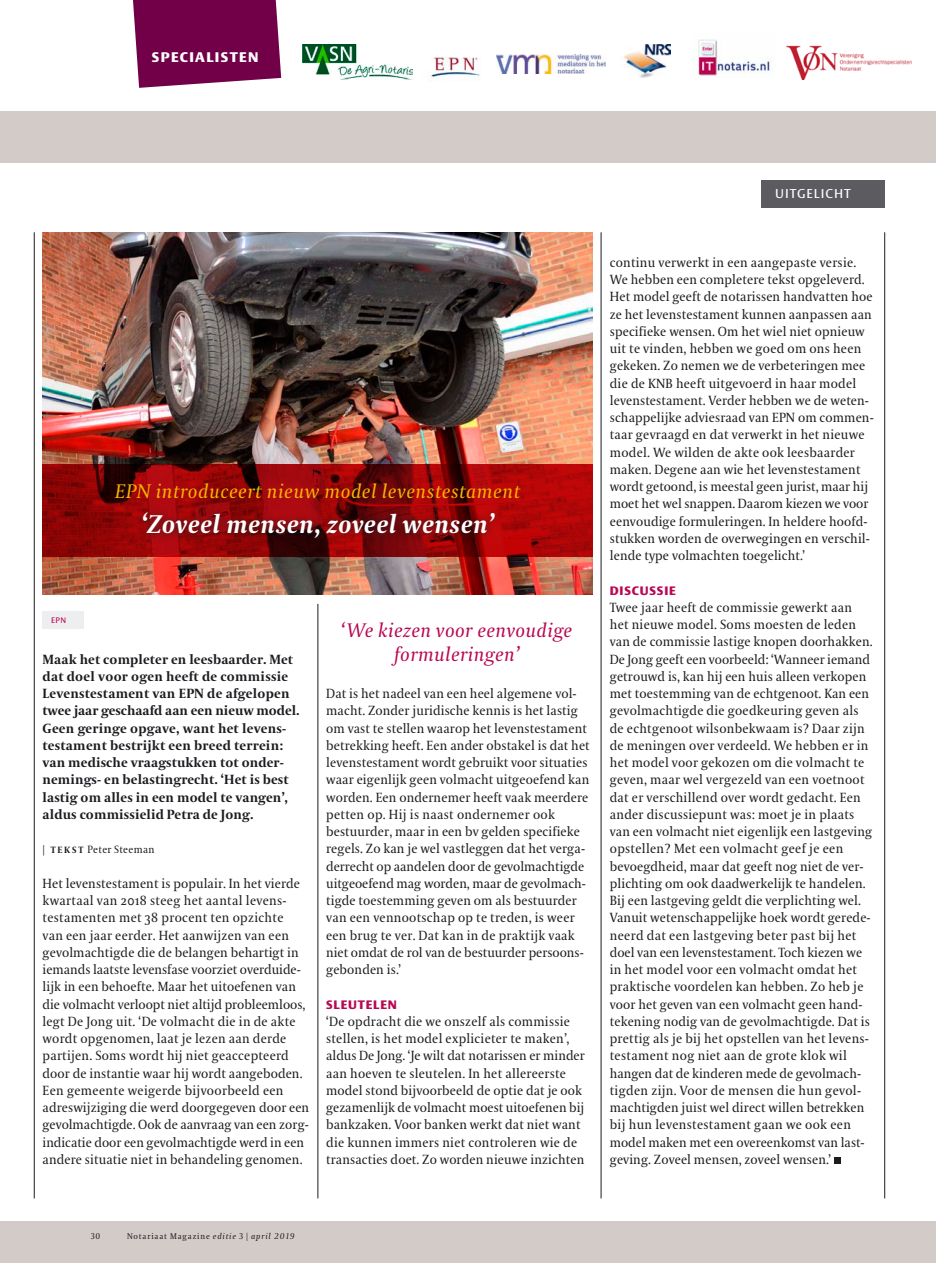
<style>
.page{position:relative;width:936px;height:1263px;background:#fff}
.page>*{position:absolute;margin:0;border:0;box-sizing:border-box;transform-origin:0 0}
.t1{font:italic 700 25.5px "VPRO Coranto";letter-spacing:.02em;color:#fff}
.t2{font:italic 19.5px "VPRO Coranto";letter-spacing:.03em;color:#f9b400}
.t3{font:italic 19.5px/24px "VPRO Coranto";letter-spacing:.02em;color:#b90852;text-align:center}
.t4{font:700 13.65px "VPRO Vesta";letter-spacing:.1em;color:#fff}
.t5{font:13.2px/17.2px "VPRO Coranto";letter-spacing:.01em;color:#1b1c20}
.t6{font:700 13.2px/17.2px "VPRO Coranto";letter-spacing:.01em;color:#1b1c20}
.t7{font:12.6px "VPRO Vesta";letter-spacing:.08em;color:#fff}
.t8{font:700 12px "VPRO Vesta";letter-spacing:.07em;color:#b90852}
.t9{font:10.5px "VPRO Coranto";letter-spacing:.03em;color:#1b1c20}
.t10{font:8.25px "VPRO Coranto";letter-spacing:.1em;color:#1b1c20}
.t11{font:8.25px "VPRO Coranto Cn";color:#1b1c20}
.t12{font:7.8px "VPRO Vesta";color:#b90852}
.s1{font-weight:700;font-size:9px}
.s2{font-style:italic}
.s3{font-family:"VPRO Coranto Cn"}
</style>
<div class="page">
<div style="left:0;top:112px;width:935px;height:1151px;background:#d2cbc8"></div>
<img style="left:302px;top:45px;width:110px;height:35px">
<img style="left:429px;top:57px;width:51px;height:25px">
<img style="left:623px;top:45px;width:47px;height:32px">
<svg style="left:133px;top:0;width:148px;height:88px;background:#7d1759"></svg>
<img style="left:692px;top:39px;width:81px;height:38px">
<img style="left:496px;top:55px;width:109px;height:18px">
<img style="left:786px;top:45px;width:126px;height:34px">
<div style="left:0;top:163px;width:935px;height:1057px;background:#fff"></div>
<div style="left:761px;top:181px;width:123px;height:27px;background:#5c5b60"></div>
<img style="left:43px;top:232px;width:549px;height:363px">
<svg style="left:43px;top:464px;width:549px;height:92px;background:#8f0507"></svg>
<hr style="left:884px;top:232px;width:1px;height:966px;background:#1b1c20">
<hr style="left:600px;top:232px;width:1px;height:966px;background:#1b1c20">
<hr style="left:317px;top:604px;width:1px;height:594px;background:#1b1c20">
<hr style="left:34px;top:232px;width:1px;height:966px;background:#1b1c20">
<div style="left:833px;top:1157px;width:7px;height:7px;background:#1b1c20"></div>
<div style="left:136px;top:506px;width:366px;height:39px;background:#1b1c20;opacity:.75"></div>
<div style="left:43px;top:612px;width:41px;height:17px;background:#edeeef"></div>
<p class="t4" style="left:152px;top:51px;width:108px">SPECIALISTEN</p>
<p class="t7" style="left:775px;top:188px;width:77px">UITGELICHT</p>
<h2 class="t2" style="left:115px;top:479px;width:406px">EPN introduceert nieuw model levenstestament</h2>
<h1 class="t1" style="left:141px;top:509px;width:354px">‘Zoveel mensen, zoveel wensen’</h1>
<p class="t12" style="left:51px;top:617px;width:17px">EPN</p>
<p class="t6" style="left:43px;top:650px;width:258px">Maak het completer en leesbaarder. Met dat doel voor ogen heeft de commissie Levenstestament van EPN de afgelopen twee jaar geschaafd aan een nieuw model.<br>Geen geringe opgave, want het levens&shy;testament bestrijkt een breed terrein: van medische vraagstukken tot onder&shy;nemings- en belastingrecht. ‘Het is best lastig om alles in een model te vangen’, aldus commissielid Petra de Jong.</p>
<p class="t9" style="left:43px;top:843px;width:113px">| <span class="s1">T E K S T</span> Peter Steeman</p>
<p class="t5" style="left:43px;top:875px;width:268px">Het levenstestament is populair. In het vierde kwartaal van 2018 steeg het aantal levens&shy;testamenten met 38 procent ten opzichte<br>van een jaar eerder. Het aanwijzen van een gevolmachtigde die de belangen behartigt in iemands laatste levensfase voorziet overduide&shy;lijk in een behoefte. Maar het uitoefenen van die volmacht verloopt niet altijd probleemloos, legt De Jong uit. ‘De volmacht die in de akte wordt opgenomen, laat je lezen aan derde partijen. Soms wordt hij niet geaccepteerd door de instantie waar hij wordt aangeboden.<br>Een gemeente weigerde bijvoorbeeld een adreswijziging die werd doorgegeven door een gevolmachtigde. Ook de aanvraag van een zorg&shy;indicatie door een gevolmachtigde werd in een andere situatie niet in behandeling genomen.</p>
<h2 class="t3" style="left:341px;top:618px;width:232px">‘We kiezen voor eenvoudige formuleringen’</h2>
<p class="t5" style="left:326px;top:685px;width:265px">Dat is het nadeel van een heel algemene vol&shy;macht. Zonder juridische kennis is het lastig om vast te stellen waarop het levenstestament betrekking heeft. Een ander obstakel is dat het levenstestament wordt gebruikt voor situaties waar eigenlijk geen volmacht uitgeoefend kan worden. Een ondernemer heeft vaak meerdere petten op. Hij is naast ondernemer ook bestuurder, maar in een bv gelden specifieke regels. Zo kan je wel vastleggen dat het verga&shy;derrecht op aandelen door de gevolmachtigde uitgeoefend mag worden, maar de gevolmach&shy;tigde toestemming geven om als bestuurder van een vennootschap op te treden, is weer een brug te ver. Dat kan in de praktijk vaak niet omdat de rol van de bestuurder persoons&shy;gebonden is.’</p>
<p class="t8" style="left:326px;top:999px;width:72px">SLEUTELEN</p>
<p class="t5" style="left:326px;top:1013px;width:260px">‘De opdracht die we onszelf als commissie stellen, is het model explicieter te maken’, aldus De Jong. ‘Je wilt dat notarissen er minder aan hoeven te sleutelen. In het allereerste model stond bijvoorbeeld de optie dat je ook gezamenlijk de volmacht moest uitoefenen bij bankzaken. Voor banken werkt dat niet want die kunnen immers niet controleren wie de transacties doet. Zo worden nieuwe inzichten</p>
<p class="t5" style="left:609px;top:254px;width:265px">continu verwerkt in een aangepaste versie.<br>We hebben een completere tekst opgeleverd.<br>Het model geeft de notarissen handvatten hoe ze het levenstestament kunnen aanpassen aan specifieke wensen. Om het wiel niet opnieuw uit te vinden, hebben we goed om ons heen gekeken. Zo nemen we de verbeteringen mee die de KNB heeft uitgevoerd in haar model levenstestament. Verder hebben we de weten&shy;schappelijke adviesraad van EPN om commen&shy;taar gevraagd en dat verwerkt in het nieuwe model. We wilden de akte ook leesbaarder maken. Degene aan wie het levenstestament wordt getoond, is meestal geen jurist, maar hij moet het wel snappen. Daarom kiezen we voor eenvoudige formuleringen. In heldere hoofd&shy;stukken worden de overwegingen en verschil&shy;lende type volmachten toegelicht.’</p>
<p class="t8" style="left:609px;top:585px;width:67px">DISCUSSIE</p>
<p class="t5" style="left:609px;top:599px;width:264px">Twee jaar heeft de commissie gewerkt aan het nieuwe model. Soms moesten de leden van de commissie lastige knopen doorhakken.<br>De Jong geeft een voorbeeld: ‘Wanneer iemand getrouwd is, kan hij een huis alleen verkopen met toestemming van de echtgenoot. Kan een gevolmachtigde die goedkeuring geven als de echtgenoot wilsonbekwaam is? Daar zijn de meningen over verdeeld. We hebben er in het model voor gekozen om die volmacht te geven, maar wel vergezeld van een voetnoot dat er verschillend over wordt gedacht. Een ander discussiepunt was: moet je in plaats van een volmacht niet eigenlijk een lastgeving opstellen? Met een volmacht geef je een bevoegdheid, maar dat geeft nog niet de ver&shy;plichting om ook daadwerkelijk te handelen.<br>Bij een lastgeving geldt die verplichting wel.<br>Vanuit wetenschappelijke hoek wordt gerede&shy;neerd dat een lastgeving beter past bij het doel van een levenstestament. Toch kiezen we in het model voor een volmacht omdat het praktische voordelen kan hebben. Zo heb je voor het geven van een volmacht geen hand&shy;tekening nodig van de gevolmachtigde. Dat is prettig als je bij het opstellen van het levens&shy;testament nog niet aan de grote klok wil hangen dat de kinderen mede de gevolmach&shy;tigden zijn. Voor de mensen die hun gevol&shy;machtigden juist wel direct willen betrekken bij hun levenstestament gaan we ook een model maken met een overeenkomst van last&shy;geving. Zoveel mensen, zoveel wensen.’</p>
<p class="t11" style="left:91px;top:1231px;width:11px">30</p>
<p class="t10" style="left:127px;top:1231px;width:169px">Notariaat Magazine <span class="s2">editie</span> <span class="s3">3 |</span> <span class="s2">april 2019</span></p>
</div>
